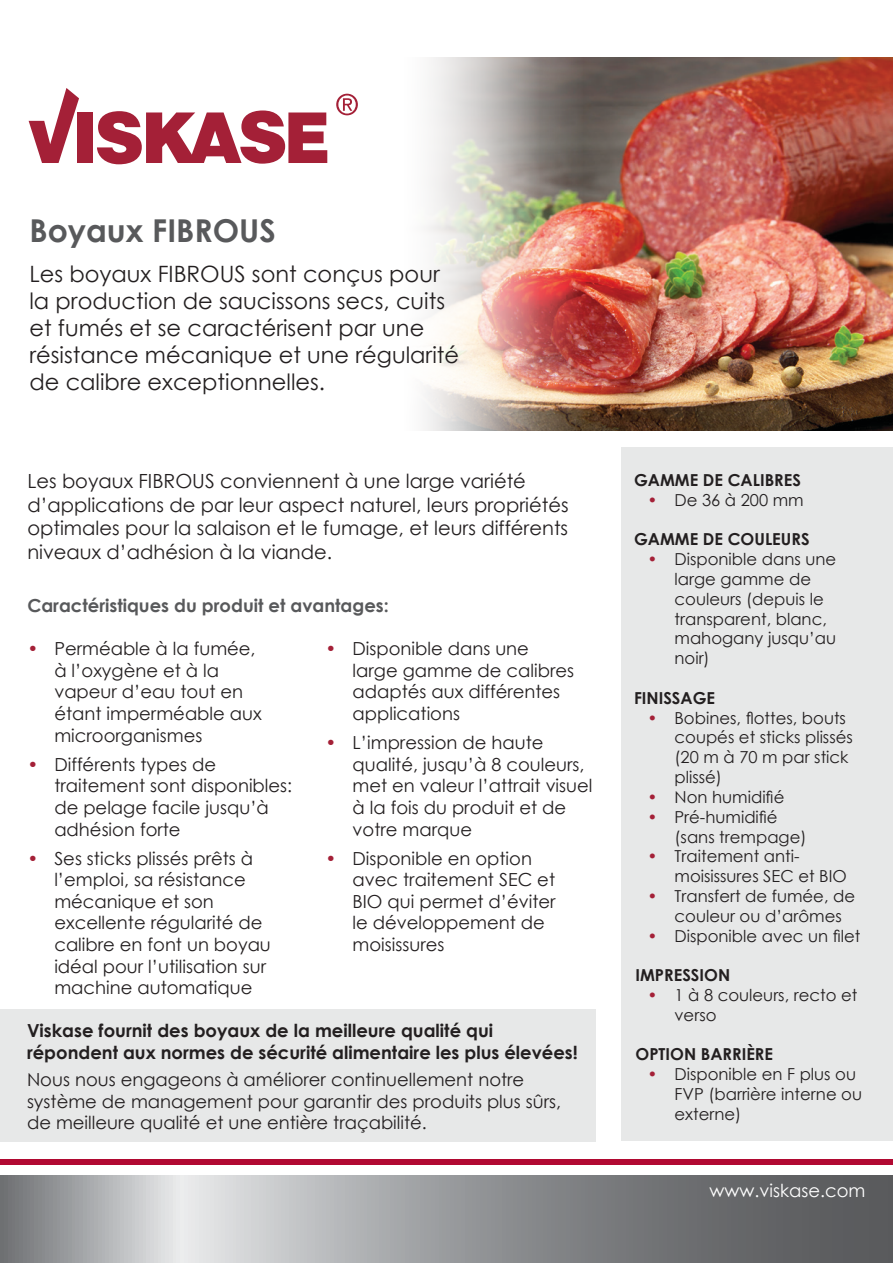
<style>
.page{position:relative;width:893px;height:1263px;background:#fff}
.page>*{position:absolute;margin:0;border:0;box-sizing:border-box;transform-origin:0 0}
.t1{font:700 31.5px "Century Gothic";color:#58595b}
.t2{font:22.5px/27px "Century Gothic";color:#231f20}
.t3{font:19.5px/23.4px "Century Gothic";color:#231f20}
.t4{font:18px/21.6px "Century Gothic";color:#231f20}
.t5{font:700 18px/21.6px "Century Gothic";color:#231f20}
.t6{font:700 18px "Century Gothic";color:#58595b}
.t7{font:18px "Century Gothic";color:#fff}
.t8{font:16.5px/19.8px "Century Gothic";color:#231f20}
.t9{font:700 16.5px "Century Gothic";color:#231f20}
.s1{color:#a42037}
</style>
<div class="page">
<img style="left:609px;top:58px;width:284px;height:372px">
<img style="left:424px;top:57px;width:185px;height:374px">
<div style="left:621px;top:448px;width:272px;height:693px;background:#e7e8e8"></div>
<svg style="left:0;top:1175px;width:893px;height:88px;background:#949698"></svg>
<div style="left:0;top:1159px;width:893px;height:6px;background:#b10932"></div>
<div style="left:77px;top:112px;width:15px;height:51px;background:#a42037"></div>
<svg style="left:29px;top:88px;width:50px;height:75px"></svg>
<svg style="left:336px;top:94px;width:22px;height:21px"></svg>
<svg style="left:97px;top:110px;width:230px;height:54px"></svg>
<div style="left:0;top:1009px;width:595px;height:132px;background:#e7e8e8"></div>
<p class="t1" style="left:29px;top:207px;width:248px">Boyaux FIBROUS</p>
<p class="t2" style="left:29px;top:260px;width:431px">Les boyaux FIBROUS sont conçus pour la production de saucissons secs, cuits et fumés et se caractérisent par une résistance mécanique et une régularité de calibre exceptionnelles.</p>
<p class="t3" style="left:27px;top:469px;width:543px">Les boyaux FIBROUS conviennent à une large variété d’applications de par leur aspect naturel, leurs propriétés optimales pour la salaison et le fumage, et leurs différents niveaux d’adhésion à la viande.</p>
<p class="t6" style="left:27px;top:592px;width:363px">Caractéristiques du produit et avantages:</p>
<p class="t4" style="left:54px;top:638px;width:209px;text-indent:-27px"><span class="s1">•</span> Perméable à la fumée, à l’oxygène et à la vapeur d’eau tout en étant imperméable aux microorganismes</p>
<p class="t4" style="left:54px;top:753px;width:239px;text-indent:-27px"><span class="s1">•</span> Différents types de traitement sont disponibles: de pelage facile jusqu’à adhésion forte</p>
<p class="t4" style="left:54px;top:847px;width:218px;text-indent:-27px"><span class="s1">•</span> Ses sticks plissés prêts à l’emploi, sa résistance mécanique et son excellente régularité de calibre en font un boyau idéal pour l’utilisation sur machine automatique</p>
<p class="t4" style="left:353px;top:638px;width:223px;text-indent:-27px"><span class="s1">•</span> Disponible dans une large gamme de calibres adaptés aux différentes applications</p>
<p class="t4" style="left:353px;top:731px;width:241px;text-indent:-27px"><span class="s1">•</span> L’impression de haute qualité, jusqu’à 8 couleurs, met en valeur l’attrait visuel à la fois du produit et de votre marque</p>
<p class="t4" style="left:353px;top:847px;width:205px;text-indent:-27px"><span class="s1">•</span> Disponible en option avec traitement SEC et<br>BIO qui permet d’éviter le développement de moisissures</p>
<p class="t5" style="left:27px;top:1019px;width:552px">Viskase fournit des boyaux de la meilleure qualité qui répondent aux normes de sécurité alimentaire les plus élevées!</p>
<p class="t4" style="left:27px;top:1068px;width:536px">Nous nous engageons à améliorer continuellement notre système de management pour garantir des produits plus sûrs, de meilleure qualité et une entière traçabilité.</p>
<p class="t9" style="left:634px;top:467px;width:168px">GAMME DE CALIBRES</p>
<p class="t8" style="left:647px;top:490px;width:158px"><span class="s1">•</span> De 36 à 200 mm</p>
<p class="t9" style="left:634px;top:527px;width:177px">GAMME DE COULEURS</p>
<p class="t8" style="left:674px;top:549px;width:163px;text-indent:-27px"><span class="s1">•</span> Disponible dans une large gamme de couleurs (depuis le transparent, blanc, mahogany jusqu’au noir)</p>
<p class="t9" style="left:634px;top:685px;width:83px">FINISSAGE</p>
<p class="t8" style="left:674px;top:707px;width:180px;text-indent:-27px"><span class="s1">•</span> Bobines, flottes, bouts coupés et sticks plissés (20 m à 70 m par stick plissé)</p>
<p class="t8" style="left:647px;top:787px;width:138px"><span class="s1">•</span> Non humidifié</p>
<p class="t8" style="left:674px;top:806px;width:134px;text-indent:-27px"><span class="s1">•</span> Pré-humidifié (sans trempage)</p>
<p class="t8" style="left:674px;top:846px;width:174px;text-indent:-27px"><span class="s1">•</span> Traitement anti&shy;moisissures SEC et BIO</p>
<p class="t8" style="left:674px;top:886px;width:182px;text-indent:-27px"><span class="s1">•</span> Transfert de fumée, de couleur ou d’arômes</p>
<p class="t8" style="left:647px;top:925px;width:214px"><span class="s1">•</span> Disponible avec un filet</p>
<p class="t9" style="left:635px;top:962px;width:96px">IMPRESSION</p>
<p class="t8" style="left:674px;top:985px;width:185px;text-indent:-27px"><span class="s1">•</span> 1 à 8 couleurs, recto et verso</p>
<p class="t9" style="left:635px;top:1042px;width:139px">OPTION BARRIÈRE</p>
<p class="t8" style="left:674px;top:1064px;width:189px;text-indent:-27px"><span class="s1">•</span> Disponible en F plus ou<br>FVP (barrière interne ou externe)</p>
<p class="t7" style="left:710px;top:1178px;width:157px">www.viskase.com</p>
</div>
